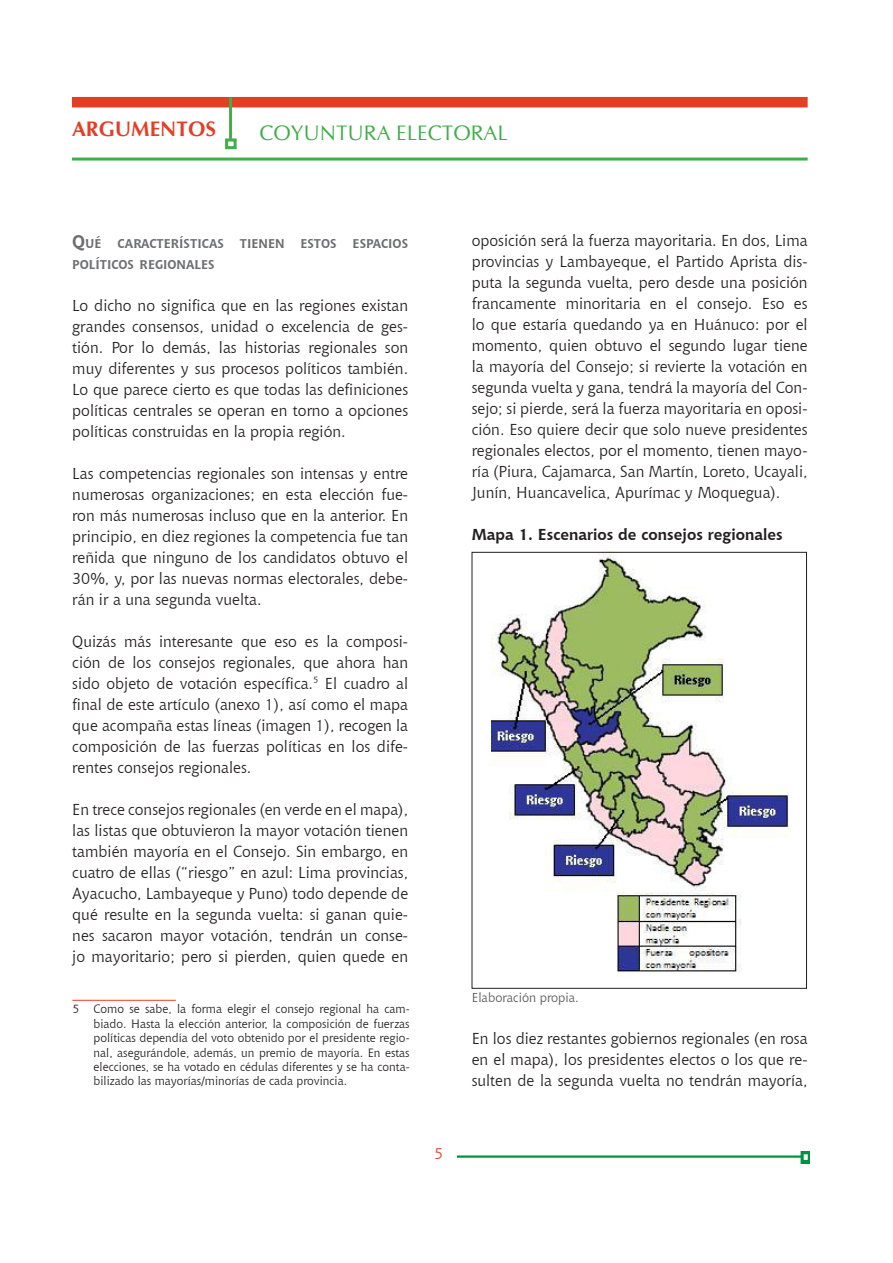
<style>
.page{position:relative;width:893px;height:1263px;background:#fff}
.page>*{position:absolute;margin:0;border:0;box-sizing:border-box;transform-origin:0 0}
.t1{font:21px "CG Omega";color:#40ae49}
.t2{font:700 21px "CG Omega";color:#e53e25}
.Texto_art{font:15.75px/21px "Chianti BT";color:#231f20;text-align:justify}
.Texto_art-2{font:700 15.75px "Chianti BT";color:#231f20}
.t3{font:15.75px "Chianti BT";color:#e53e25}
.Texto_art-3{font:12.75px "Chianti BT";color:#57585a}
.ST1{font:700 12.6px "Chianti BT";color:#6c6d70}
.Pies{font:12px/14.4px "Chianti BT";color:#231f20;text-align:justify}
.s1{font-size:18px}
</style>
<div class="page">
<img style="left:457px;top:1151px;width:353px;height:12px">
<div style="left:72px;top:97px;width:736px;height:10px;background:#e53e25"></div>
<hr style="left:229px;top:97px;width:3px;height:42px;background:#40ae49">
<div style="left:225px;top:138px;width:12px;height:11px;border:3px solid #40ae49"></div>
<hr style="left:72px;top:158px;width:736px;height:3px;background:#40ae49">
<img style="left:491px;top:554px;width:298px;height:421px">
<hr style="left:72px;top:1000px;width:104px;height:1px;background:#e53e25">
<div style="left:472px;top:552px;width:335px;height:437px;border:1px solid #231f20"></div>
<h1 class="t2" style="left:72px;top:116px;width:146px">ARGUMENTOS</h1>
<p class="t1" style="left:259px;top:120px;width:250px">COYUNTURA ELECTORAL</p>
<p class="ST1" style="left:72px;top:234px;width:31px"><span class="s1">Q</span>UÉ</p>
<p class="ST1" style="left:117px;top:234px;width:108px">CARACTERÍSTICAS</p>
<p class="ST1" style="left:240px;top:234px;width:46px">TIENEN</p>
<p class="ST1" style="left:300px;top:234px;width:38px">ESTOS</p>
<p class="ST1" style="left:353px;top:234px;width:57px">ESPACIOS</p>
<p class="ST1" style="left:72px;top:255px;width:144px">POLÍTICOS REGIONALES</p>
<p class="Texto_art" style="left:72px;top:294px;width:337px">Lo dicho no significa que en las regiones existan grandes consensos, unidad o excelencia de ges&shy;tión. Por lo demás, las historias regionales son muy diferentes y sus procesos políticos también.<br>Lo que parece cierto es que todas las definiciones políticas centrales se operan en torno a opciones políticas construidas en la propia región.</p>
<p class="Texto_art" style="left:72px;top:462px;width:337px">Las competencias regionales son intensas y entre numerosas organizaciones; en esta elección fue&shy;ron más numerosas incluso que en la anterior. En principio, en diez regiones la competencia fue tan reñida que ninguno de los candidatos obtuvo el 30%, y, por las nuevas normas electorales, debe&shy;rán ir a una segunda vuelta.</p>
<p class="Texto_art" style="left:72px;top:630px;width:337px">Quizás más interesante que eso es la composi&shy;ción de los consejos regionales, que ahora han sido objeto de votación específica.<sup>5</sup> El cuadro al final de este artículo (anexo 1), así como el mapa que acompaña estas líneas (imagen 1), recogen la composición de las fuerzas políticas en los dife&shy;rentes consejos regionales.</p>
<p class="Texto_art" style="left:72px;top:798px;width:337px">En trece consejos regionales (en verde en el mapa), las listas que obtuvieron la mayor votación tienen también mayoría en el Consejo. Sin embargo, en cuatro de ellas (“riesgo” en azul: Lima provincias, Ayacucho, Lambayeque y Puno) todo depende de qué resulte en la segunda vuelta: si ganan quie&shy;nes sacaron mayor votación, tendrán un conse&shy;jo mayoritario; pero si pierden, quien quede en</p>
<p class="Pies" style="left:94px;top:1001px;width:318px;text-indent:-21px">5 Como se sabe, la forma elegir el consejo regional ha cam&shy;biado. Hasta la elección anterior, la composición de fuerzas políticas dependía del voto obtenido por el presidente regio&shy;nal, asegurándole, además, un premio de mayoría. En estas elecciones, se ha votado en cédulas diferentes y se ha conta&shy;bilizado las mayorías/minorías de cada provincia.</p>
<p class="t3" style="left:434px;top:1142px;width:11px">5</p>
<p class="Texto_art" style="left:472px;top:229px;width:337px">oposición será la fuerza mayoritaria. En dos, Lima provincias y Lambayeque, el Partido Aprista dis&shy;puta la segunda vuelta, pero desde una posición francamente minoritaria en el consejo. Eso es lo que estaría quedando ya en Huánuco: por el momento, quien obtuvo el segundo lugar tiene la mayoría del Consejo; si revierte la votación en segunda vuelta y gana, tendrá la mayoría del Con&shy;sejo; si pierde, será la fuerza mayoritaria en oposi&shy;ción. Eso quiere decir que solo nueve presidentes regionales electos, por el momento, tienen mayo&shy;ría (Piura, Cajamarca, San Martín, Loreto, Ucayali, Junín, Huancavelica, Apurímac y Moquegua).</p>
<p class="Texto_art-2" style="left:472px;top:523px;width:313px">Mapa 1. Escenarios de consejos regionales</p>
<p class="Texto_art-3" style="left:472px;top:989px;width:109px">Elaboración propia.</p>
<p class="Texto_art" style="left:472px;top:1027px;width:337px">En los diez restantes gobiernos regionales (en rosa en el mapa), los presidentes electos o los que re&shy;sulten de la segunda vuelta no tendrán mayoría,</p>
</div>
